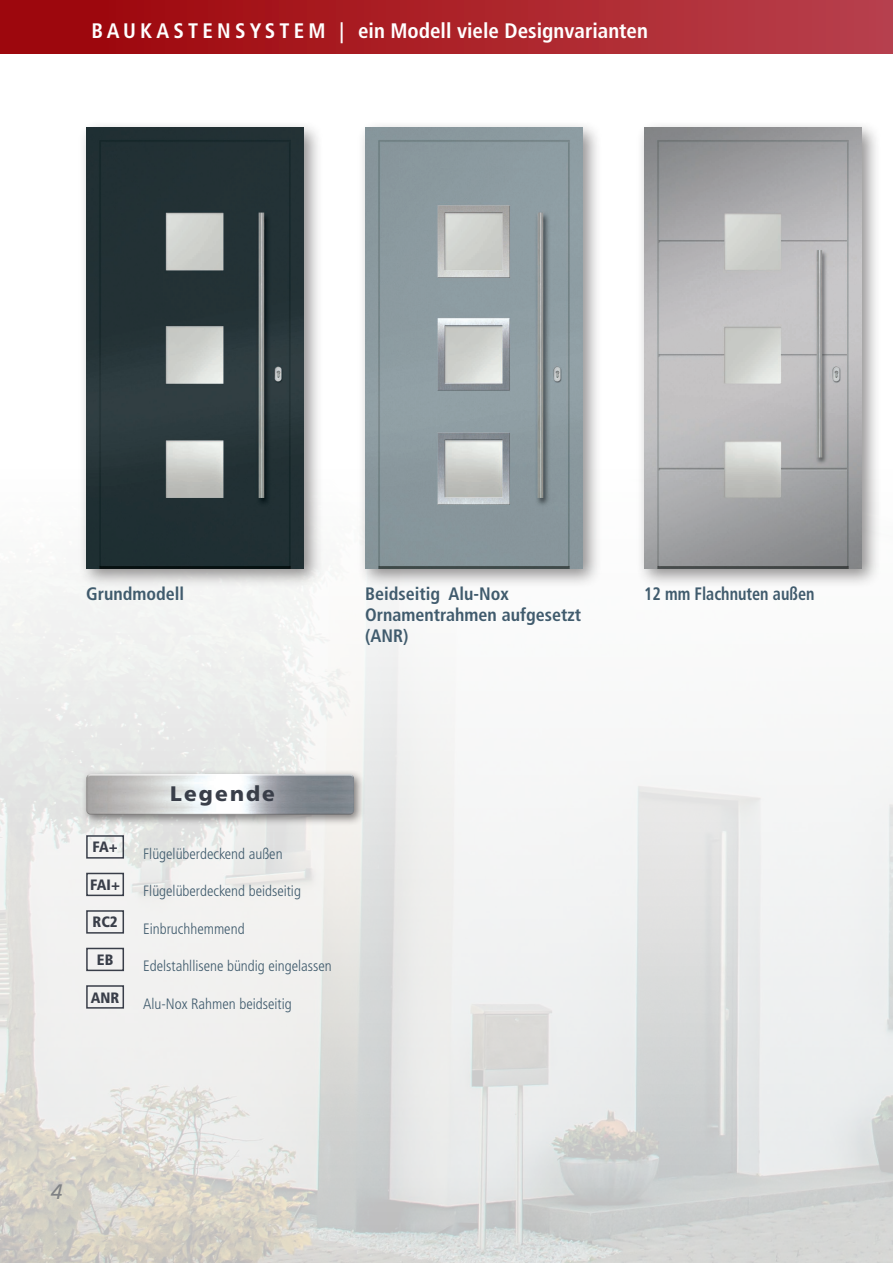
<style>
.page{position:relative;width:893px;height:1263px;background:#fff}
.page>*{position:absolute;margin:0;border:0;box-sizing:border-box;transform-origin:0 0}
.t1{font:700 condensed 21px "Frutiger LT Std";color:#fff}
.t2{font:900 21px "Frutiger LT Std";letter-spacing:.1em;color:#393e49}
.t3{font:italic 21px "Frutiger LT Std";color:#808285}
.t4{font:700 condensed 18px/21px "Frutiger LT Std";color:#405b6d}
.t5{font:700 condensed 18px "Frutiger LT Std";color:#405b6d;scale:.9 1}
.t6{font:300 condensed 15px "Frutiger LT Std";color:#405b6d}
.t7{font:900 condensed 15px "Frutiger LT Std";color:#393e49}
</style>
<div class="page">
<img style="left:0;top:53px;width:893px;height:1210px">
<div style="left:86px;top:835px;width:38px;height:24px;border:2px solid #393e49"></div>
<div style="left:86px;top:873px;width:38px;height:23px;border:2px solid #393e49"></div>
<div style="left:86px;top:910px;width:38px;height:24px;border:2px solid #393e49"></div>
<div style="left:86px;top:948px;width:38px;height:23px;border:2px solid #393e49"></div>
<div style="left:86px;top:985px;width:38px;height:24px;border:2px solid #393e49"></div>
<div style="left:81px;top:769px;width:285px;height:57px;background:#231f20;opacity:.55"></div>
<div style="left:86px;top:772px;width:268px;height:7px;background:#fff;opacity:.75"></div>
<div style="left:86px;top:775px;width:268px;height:41px;background:#231f20;opacity:.75"></div>
<div style="left:78px;top:119px;width:246px;height:469px;background:#231f20;opacity:.5"></div>
<img style="left:86px;top:128px;width:218px;height:440px">
<div style="left:636px;top:119px;width:246px;height:469px;background:#231f20;opacity:.5"></div>
<img style="left:644px;top:128px;width:218px;height:440px">
<div style="left:357px;top:119px;width:246px;height:469px;background:#231f20;opacity:.5"></div>
<img style="left:365px;top:128px;width:218px;height:440px">
<div style="left:0;top:0;width:893px;height:53px;background:linear-gradient(to right,#9c0206,#b9414c)"></div>
<h1 class="t1" style="left:91px;top:18px;width:558px">B A U K A S T E N S Y S T E M | ein Modell viele Designvarianten</h1>
<p class="t4" style="left:86px;top:583px;width:100px">Grundmodell</p>
<p class="t4" style="left:365px;top:583px;width:217px">Beidseitig Alu-Nox<br>Ornamentrahmen aufgesetzt (ANR)</p>
<p class="t5" style="left:644px;top:583px;width:191px">12 mm Flachnuten außen</p>
<h1 class="t2" style="left:170px;top:781px;width:106px">Legende</h1>
<p class="t7" style="left:92px;top:838px;width:27px">FA+</p>
<p class="t6" style="left:143px;top:845px;width:141px">Flügelüberdeckend außen</p>
<p class="t7" style="left:90px;top:876px;width:31px">FAI+</p>
<p class="t6" style="left:143px;top:882px;width:159px">Flügelüberdeckend beidseitig</p>
<p class="t7" style="left:92px;top:913px;width:27px">RC2</p>
<p class="t6" style="left:143px;top:920px;width:103px">Einbruchhemmend</p>
<p class="t7" style="left:97px;top:951px;width:18px">EB</p>
<p class="t6" style="left:143px;top:957px;width:190px">Edelstahllisene bündig eingelassen</p>
<p class="t7" style="left:91px;top:988px;width:30px">ANR</p>
<p class="t6" style="left:143px;top:995px;width:150px">Alu-Nox Rahmen beidseitig</p>
<h1 class="t3" style="left:51px;top:1179px;width:13px">4</h1>
</div>
